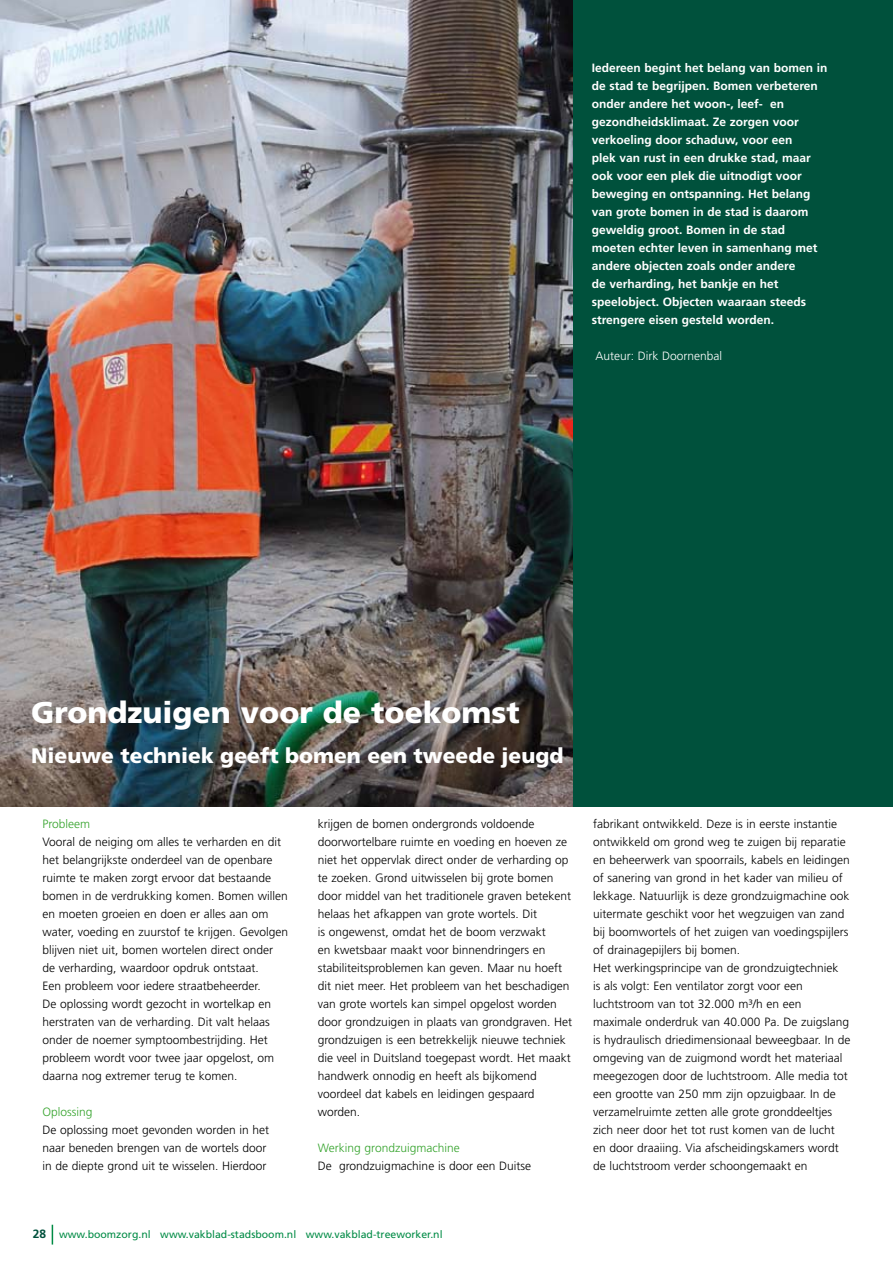
<style>
.page{position:relative;width:893px;height:1263px;background:#fff}
.page>*{position:absolute;margin:0;border:0;box-sizing:border-box;transform-origin:0 0}
.t1{font:900 30px "Frutiger";color:#fff}
.t2{font:900 21px "Frutiger";color:#fff}
.t3{font:300 12px/18px "Frutiger";color:#000}
.t4{font:700 12px/18px "Frutiger";color:#fff}
.t5{font:300 12px "Frutiger";color:#35a32c}
.t6{font:300 12px "Frutiger";color:#fff}
.t7{font:10.5px "Frutiger";color:#008b45}
.s1{font-weight:700;font-size:12px;color:#00513c}
</style>
<div class="page">
<svg style="left:52px;top:1225px;width:1px;height:19px"></svg>
<img style="left:0;top:0;width:573px;height:807px">
<div style="left:573px;top:0;width:320px;height:807px;background:#00513c"></div>
<p class="t4" style="left:592px;top:59px;width:237px">Iedereen begint het belang van bomen in de stad te begrijpen. Bomen verbeteren onder andere het woon-, leef- en gezondheidsklimaat. Ze zorgen voor verkoeling door schaduw, voor een<br>plek van rust in een drukke stad, maar ook voor een plek die uitnodigt voor beweging en ontspanning. Het belang van grote bomen in de stad is daarom geweldig groot. Bomen in de stad moeten echter leven in samenhang met andere objecten zoals onder andere<br>de verharding, het bankje en het speelobject. Objecten waaraan steeds strengere eisen gesteld worden.</p>
<p class="t6" style="left:595px;top:349px;width:128px">Auteur: Dirk Doornenbal</p>
<h1 class="t1" style="left:31px;top:695px;width:490px">Grondzuigen voor de toekomst</h1>
<h2 class="t2" style="left:31px;top:743px;width:534px">Nieuwe techniek geeft bomen een tweede jeugd</h2>
<p class="t5" style="left:43px;top:817px;width:49px">Probleem</p>
<p class="t3" style="left:43px;top:833px;width:247px">Vooral de neiging om alles te verharden en dit het belangrijkste onderdeel van de openbare ruimte te maken zorgt ervoor dat bestaande bomen in de verdrukking komen. Bomen willen en moeten groeien en doen er alles aan om water, voeding en zuurstof te krijgen. Gevolgen blijven niet uit, bomen wortelen direct onder de verharding, waardoor opdruk ontstaat.<br>Een probleem voor iedere straatbeheerder.<br>De oplossing wordt gezocht in wortelkap en herstraten van de verharding. Dit valt helaas onder de noemer symptoombestrijding. Het probleem wordt voor twee jaar opgelost, om daarna nog extremer terug te komen.</p>
<p class="t5" style="left:43px;top:1105px;width:52px">Oplossing</p>
<p class="t3" style="left:43px;top:1121px;width:228px">De oplossing moet gevonden worden in het naar beneden brengen van de wortels door in de diepte grond uit te wisselen. Hierdoor</p>
<p class="t3" style="left:318px;top:815px;width:256px">krijgen de bomen ondergronds voldoende doorwortelbare ruimte en voeding en hoeven ze niet het oppervlak direct onder de verharding op te zoeken. Grond uitwisselen bij grote bomen door middel van het traditionele graven betekent helaas het afkappen van grote wortels. Dit<br>is ongewenst, omdat het de boom verzwakt<br>en kwetsbaar maakt voor binnendringers en stabiliteitsproblemen kan geven. Maar nu hoeft dit niet meer. Het probleem van het beschadigen van grote wortels kan simpel opgelost worden door grondzuigen in plaats van grondgraven. Het grondzuigen is een betrekkelijk nieuwe techniek die veel in Duitsland toegepast wordt. Het maakt handwerk onnodig en heeft als bijkomend voordeel dat kabels en leidingen gespaard worden.</p>
<p class="t5" style="left:318px;top:1141px;width:143px">Werking grondzuigmachine</p>
<p class="t3" style="left:318px;top:1157px;width:215px">De grondzuigmachine is door een Duitse</p>
<p class="t3" style="left:593px;top:815px;width:259px">fabrikant ontwikkeld. Deze is in eerste instantie ontwikkeld om grond weg te zuigen bij reparatie en beheerwerk van spoorrails, kabels en leidingen of sanering van grond in het kader van milieu of lekkage. Natuurlijk is deze grondzuigmachine ook uitermate geschikt voor het wegzuigen van zand bij boomwortels of het zuigen van voedingspijlers of drainagepijlers bij bomen.<br>Het werkingsprincipe van de grondzuigtechniek<br>is als volgt: Een ventilator zorgt voor een luchtstroom van tot 32.000 m³/h en een maximale onderdruk van 40.000 Pa. De zuigslang is hydraulisch driedimensionaal beweegbaar. In de omgeving van de zuigmond wordt het materiaal meegezogen door de luchtstroom. Alle media tot een grootte van 250 mm zijn opzuigbaar. In de verzamelruimte zetten alle grote gronddeeltjes zich neer door het tot rust komen van de lucht en door draaiing. Via afscheidingskamers wordt de luchtstroom verder schoongemaakt en</p>
<p class="t7" style="left:33px;top:1228px;width:411px"><span class="s1">28</span> www.boomzorg.nl www.vakblad-stadsboom.nl www.vakblad-treeworker.nl</p>
</div>
